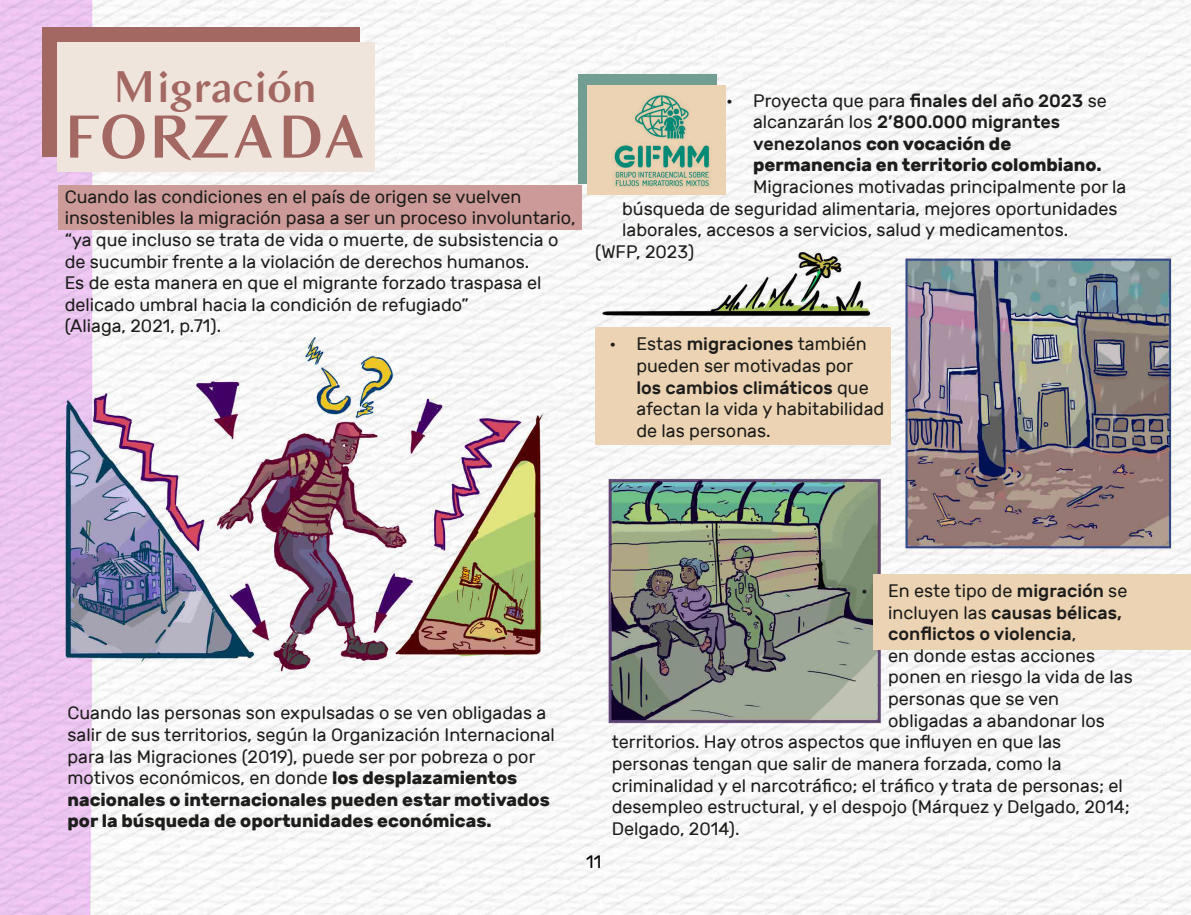
<style>
.page{position:relative;width:1191px;height:915px;background:#fff}
.page>*{position:absolute;margin:0;border:0;box-sizing:border-box;transform-origin:0 0}
.t1{font:58.5px "Bagnard";color:#a46863}
.t2{font:42.9px "Bagnard";color:#a46863}
.t3{font:18px/21.6px "Rubik";color:#1d1d1b}
.t4{font:700 18px/21.6px "Rubik";color:#1d1d1b}
.t5{font:500 18px "Rubik";color:#1d1d1b}
.t6{font:18px "Rubik";color:#000}
.s1{font-weight:400}
.s2{font-weight:500}
.s3{font-weight:700}
</style>
<div class="page">
<img style="left:0;top:0;width:1191px;height:914px">
<div style="left:42px;top:27px;width:317px;height:130px;background:#a46863"></div>
<div style="left:58px;top:42px;width:317px;height:130px;background:#efe5dc"></div>
<div style="left:58px;top:185px;width:523px;height:45px;background:#cc9a98"></div>
<div style="left:578px;top:74px;width:139px;height:109px;background:#719d92"></div>
<div style="left:587px;top:86px;width:138px;height:109px;background:#ecd3b3"></div>
<div style="left:595px;top:327px;width:295px;height:117px;background:#ecd3b3"></div>
<div style="left:873px;top:574px;width:318px;height:75px;background:#ecd3b3"></div>
<img style="left:612px;top:94px;width:99px;height:93px">
<h2 class="t2" style="left:113px;top:61px;width:205px">Migración</h2>
<h1 class="t1" style="left:63px;top:101px;width:306px">FORZADA</h1>
<p class="t3" style="left:65px;top:186px;width:512px">Cuando las condiciones en el país de origen se vuelven insostenibles la migración pasa a ser un proceso involuntario, “ya que incluso se trata de vida o muerte, de subsistencia o de sucumbir frente a la violación de derechos humanos.<br>Es de esta manera en que el migrante forzado traspasa el delicado umbral hacia la condición de refugiado”<br>(Aliaga, 2021, p.71).</p>
<p class="t4" style="left:753px;top:90px;width:355px;text-indent:-27px"><span class="s1">• Proyecta que para</span> <span class="s2">finales del año 2023</span> <span class="s1">se alcanzarán los</span> <span class="s2">2’800.000 migrantes venezolanos</span> con vocación de permanencia en territorio colombiano.</p>
<p class="t3" style="left:753px;top:176px;width:375px">Migraciones motivadas principalmente por la</p>
<p class="t3" style="left:622px;top:198px;width:497px">búsqueda de seguridad alimentaria, mejores oportunidades</p>
<p class="t3" style="left:622px;top:219px;width:447px">laborales, accesos a servicios, salud y medicamentos.</p>
<p class="t3" style="left:595px;top:241px;width:101px">(WFP, 2023)</p>
<p class="t3" style="left:636px;top:333px;width:249px;text-indent:-27px">• Estas <span class="s2">migraciones</span> también pueden ser motivadas por<br><span class="s2">los cambios climáticos</span> que afectan la vida y habitabilidad de las personas.</p>
<p class="t3" style="left:68px;top:702px;width:489px">Cuando las personas son expulsadas o se ven obligadas a salir de sus territorios, según la Organización Internacional para las Migraciones (2019), puede ser por pobreza o por motivos económicos, en donde <span class="s3">los desplazamientos nacionales o internacionales pueden estar motivados por la búsqueda de oportunidades económicas.</span></p>
<p class="t6" style="left:586px;top:851px;width:17px">11</p>
<p class="t3" style="left:861px;top:580px;width:268px">• En este tipo de <span class="s2">migración</span> se</p>
<p class="t5" style="left:888px;top:602px;width:235px"><span class="s1">incluyen las</span> causas bélicas,</p>
<p class="t5" style="left:888px;top:623px;width:189px">conflictos o violencia<span class="s1">,</span></p>
<p class="t3" style="left:888px;top:645px;width:208px">en donde estas acciones</p>
<p class="t3" style="left:888px;top:666px;width:246px">ponen en riesgo la vida de las</p>
<p class="t3" style="left:888px;top:688px;width:172px">personas que se ven</p>
<p class="t3" style="left:888px;top:709px;width:218px">obligadas a abandonar los</p>
<p class="t3" style="left:611px;top:731px;width:451px">territorios. Hay otros aspectos que influyen en que las</p>
<p class="t3" style="left:611px;top:753px;width:451px">personas tengan que salir de manera forzada, como la</p>
<p class="t3" style="left:611px;top:774px;width:513px">criminalidad y el narcotráfico; el tráfico y trata de personas; el</p>
<p class="t3" style="left:611px;top:796px;width:520px">desempleo estructural, y el despojo (Márquez y Delgado, 2014;</p>
<p class="t3" style="left:611px;top:817px;width:129px">Delgado, 2014).</p>
</div>
